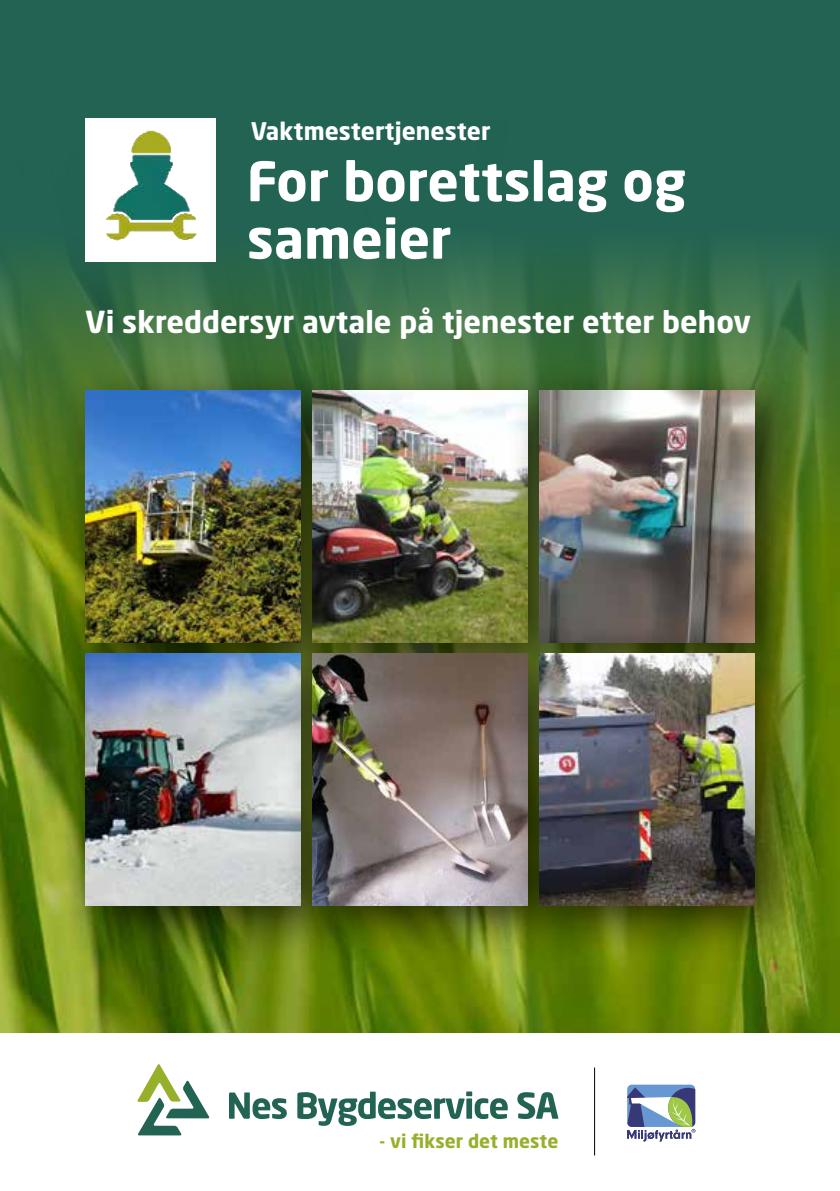
<style>
.page{position:relative;width:840px;height:1191px;background:#fff}
.page>*{position:absolute;margin:0;border:0;box-sizing:border-box;transform-origin:0 0}
.t1{font:700 53.8px/57.4px "Neo Sans W1 G";color:#fff}
.t2{font:700 30px "Neo Sans W1 G";color:#fff}
.t3{font:700 24px "Neo Sans W1 G";color:#fff}
.t4{font:700 18.6px "Neo Sans W1 G";color:#96b02c}
</style>
<div class="page">
<div style="left:0;top:0;width:839px;height:1032px;background:#226354"></div>
<img style="left:0;top:119px;width:839px;height:913px">
<img style="left:85px;top:118px;width:130px;height:144px">
<div style="left:54px;top:359px;width:305px;height:342px;background:#000;opacity:.75"></div>
<img style="left:85px;top:390px;width:196px;height:233px">
<div style="left:281px;top:359px;width:305px;height:342px;background:#000;opacity:.75"></div>
<img style="left:312px;top:390px;width:196px;height:233px">
<div style="left:508px;top:359px;width:304px;height:342px;background:#000;opacity:.75"></div>
<img style="left:539px;top:390px;width:215px;height:233px">
<div style="left:54px;top:623px;width:305px;height:340px;background:#000;opacity:.75"></div>
<img style="left:85px;top:653px;width:196px;height:252px">
<div style="left:281px;top:623px;width:305px;height:340px;background:#000;opacity:.75"></div>
<img style="left:312px;top:653px;width:196px;height:252px">
<div style="left:508px;top:623px;width:304px;height:340px;background:#000;opacity:.75"></div>
<img style="left:539px;top:653px;width:215px;height:252px">
<svg style="left:137px;top:1064px;width:72px;height:71px"></svg>
<svg style="left:229px;top:1092px;width:58px;height:27px"></svg>
<svg style="left:297px;top:1091px;width:210px;height:35px"></svg>
<svg style="left:517px;top:1092px;width:41px;height:27px"></svg>
<svg style="left:627px;top:1084px;width:68px;height:57px"></svg>
<hr style="left:594px;top:1067px;width:1px;height:88px;background:#000">
<p class="t3" style="left:250px;top:119px;width:241px">Vaktmestertjenester</p>
<h1 class="t1" style="left:247px;top:155px;width:440px">For borettslag og sameier</h1>
<p class="t2" style="left:85px;top:308px;width:667px">Vi skreddersyr avtale på tjenester etter behov</p>
<p class="t4" style="left:379px;top:1132px;width:180px">- vi fikser det meste</p>
</div>
